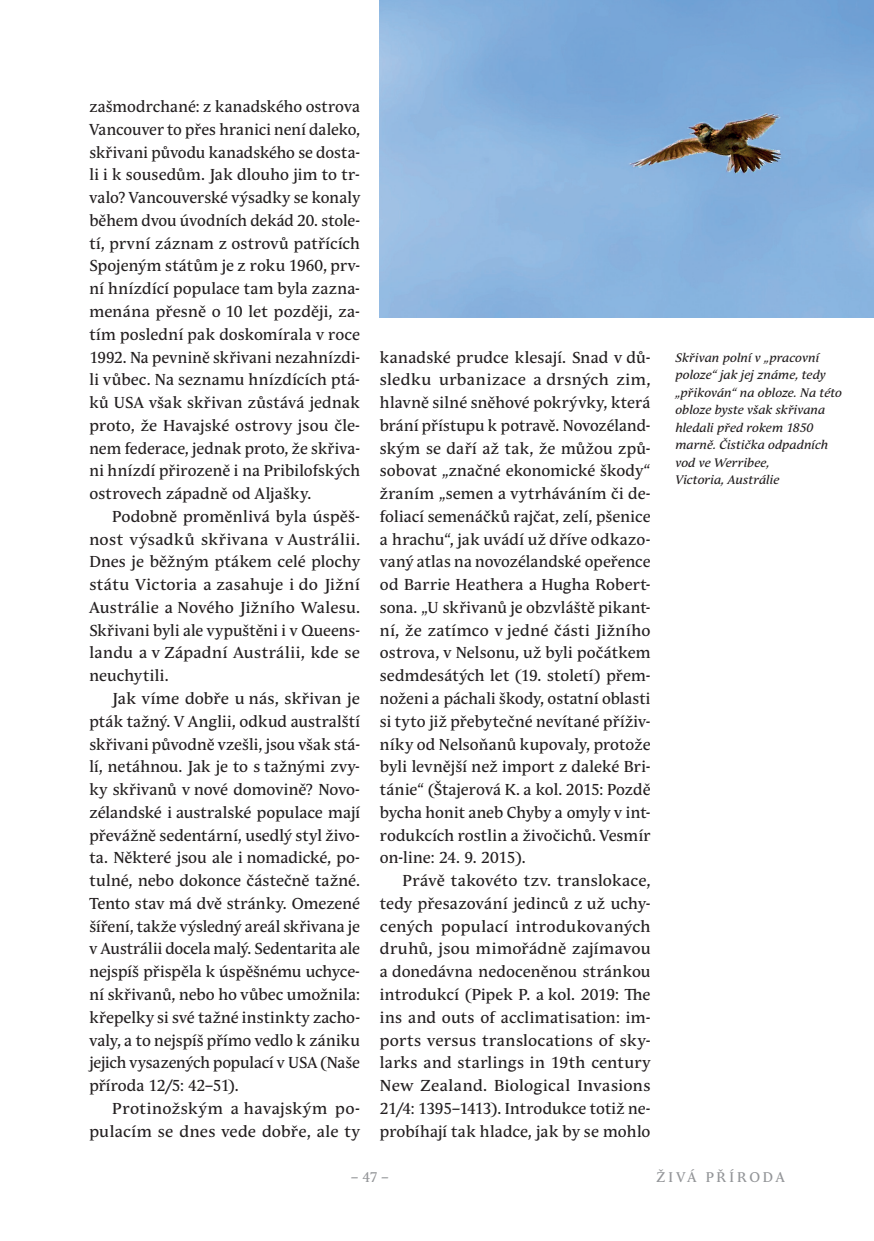
<style>
.page{position:relative;width:874px;height:1241px;background:#fff}
.page>*{position:absolute;margin:0;border:0;box-sizing:border-box;transform-origin:0 0}
.text{font:15.75px/22.8px "Andulka Text Pro";letter-spacing:.01em;color:#231f20;text-align:justify}
.téma{font:14px "Andulka Text Pro";letter-spacing:.195em;color:#939598}
.popiska{font:italic 12.25px/17.5px "Andulka Text Pro";letter-spacing:.01em;color:#231f20}
</style>
<div class="page">
<img style="left:379px;top:0;width:494px;height:317px">
<p class="text" style="left:89px;top:95px;width:272px">zašmodrchané: z kanadského ostrova Vancouver to přes hranici není daleko, skřivani původu kanadského se dosta&shy;li i k sousedům. Jak dlouho jim to tr&shy;valo? Vancouverské výsadky se konaly během dvou úvodních dekád 20. stole&shy;tí, první záznam z ostrovů patřících Spojeným státům je z roku 1960, prv&shy;ní hnízdící populace tam byla zazna&shy;menána přesně o 10 let později, za&shy;tím poslední pak doskomírala v roce 1992. Na pevnině skřivani nezahnízdi&shy;li vůbec. Na seznamu hnízdících ptá&shy;ků USA však skřivan zůstává jednak proto, že Havajské ostrovy jsou čle&shy;nem federace, jednak proto, že skřiva&shy;ni hnízdí přirozeně i na Pribilofských ostrovech západně od Aljašky.</p>
<p class="text" style="left:89px;top:505px;width:272px;text-indent:23px">Podobně proměnlivá byla úspěš&shy;nost výsadků skřivana v Austrálii.<br>Dnes je běžným ptákem celé plochy státu Victoria a zasahuje i do Jižní Austrálie a Nového Jižního Walesu.<br>Skřivani byli ale vypuštěni i v Queens&shy;landu a v Západní Austrálii, kde se neuchytili.</p>
<p class="text" style="left:89px;top:687px;width:272px;text-indent:23px">Jak víme dobře u nás, skřivan je pták tažný. V Anglii, odkud australští skřivani původně vzešli, jsou však stá&shy;lí, netáhnou. Jak je to s tažnými zvy&shy;ky skřivanů v nové domovině? Novo&shy;zélandské i australské populace mají převážně sedentární, usedlý styl živo&shy;ta. Některé jsou ale i nomadické, po&shy;tulné, nebo dokonce částečně tažné.<br>Tento stav má dvě stránky. Omezené šíření, takže výsledný areál skřivana je v Austrálii docela malý. Sedentarita ale nejspíš přispěla k úspěšnému uchyce&shy;ní skřivanů, nebo ho vůbec umožnila: křepelky si své tažné instinkty zacho&shy;valy, a to nejspíš přímo vedlo k zániku jejich vysazených populací v USA (Naše příroda 12/5: 42–51).</p>
<p class="text" style="left:89px;top:1096px;width:272px;text-align:right">Protinožským a havajským po&shy;pulacím se dnes vede dobře, ale ty</p>
<p class="text" style="left:379px;top:346px;width:272px">kanadské prudce klesají. Snad v dů&shy;sledku urbanizace a drsných zim, hlavně silné sněhové pokrývky, která brání přístupu k potravě. Novozéland&shy;ským se daří až tak, že můžou způ&shy;sobovat „značné ekonomické škody“ žraním „semen a vytrháváním či de&shy;foliací semenáčků rajčat, zelí, pšenice a hrachu“, jak uvádí už dříve odkazo&shy;vaný atlas na novozélandské opeřence od Barrie Heathera a Hugha Robert&shy;sona. „U skřivanů je obzvláště pikant&shy;ní, že zatímco v jedné části Jižního ostrova, v Nelsonu, už byli počátkem sedmdesátých let (19. století) přem&shy;noženi a páchali škody, ostatní oblasti si tyto již přebytečné nevítané příživ&shy;níky od Nelsoňanů kupovaly, protože byli levnější než import z daleké Bri&shy;tánie“ (Štajerová K. a kol. 2015: Pozdě bycha honit aneb Chyby a omyly v int&shy;rodukcích rostlin a živočichů. Vesmír on-line: 24. 9. 2015).</p>
<p class="text" style="left:379px;top:869px;width:272px;text-indent:23px">Právě takovéto tzv. translokace, tedy přesazování jedinců z už uchy&shy;cených populací introdukovaných druhů, jsou mimořádně zajímavou a donedávna nedoceněnou stránkou introdukcí (Pipek P. a kol. 2019: The ins and outs of acclimatisation: im&shy;ports versus translocations of sky&shy;larks and starlings in 19th century New Zealand. Biological Invasions 21/4: 1395–1413). Introdukce totiž ne&shy;probíhají tak hladce, jak by se mohlo</p>
<p class="popiska" style="left:675px;top:348px;width:168px">Skřivan polní v „pracovní poloze“ jak jej známe, tedy „přikován“ na obloze. Na této obloze byste však skřivana hledali před rokem 1850 marně. Čistička odpadních vod ve Werribee,<br>Victoria, Austrálie</p>
<p class="téma" style="left:351px;top:1168px;width:39px">– 47 –</p>
<p class="téma" style="left:656px;top:1168px;width:130px">ŽIVÁ PŘÍRODA</p>
</div>
